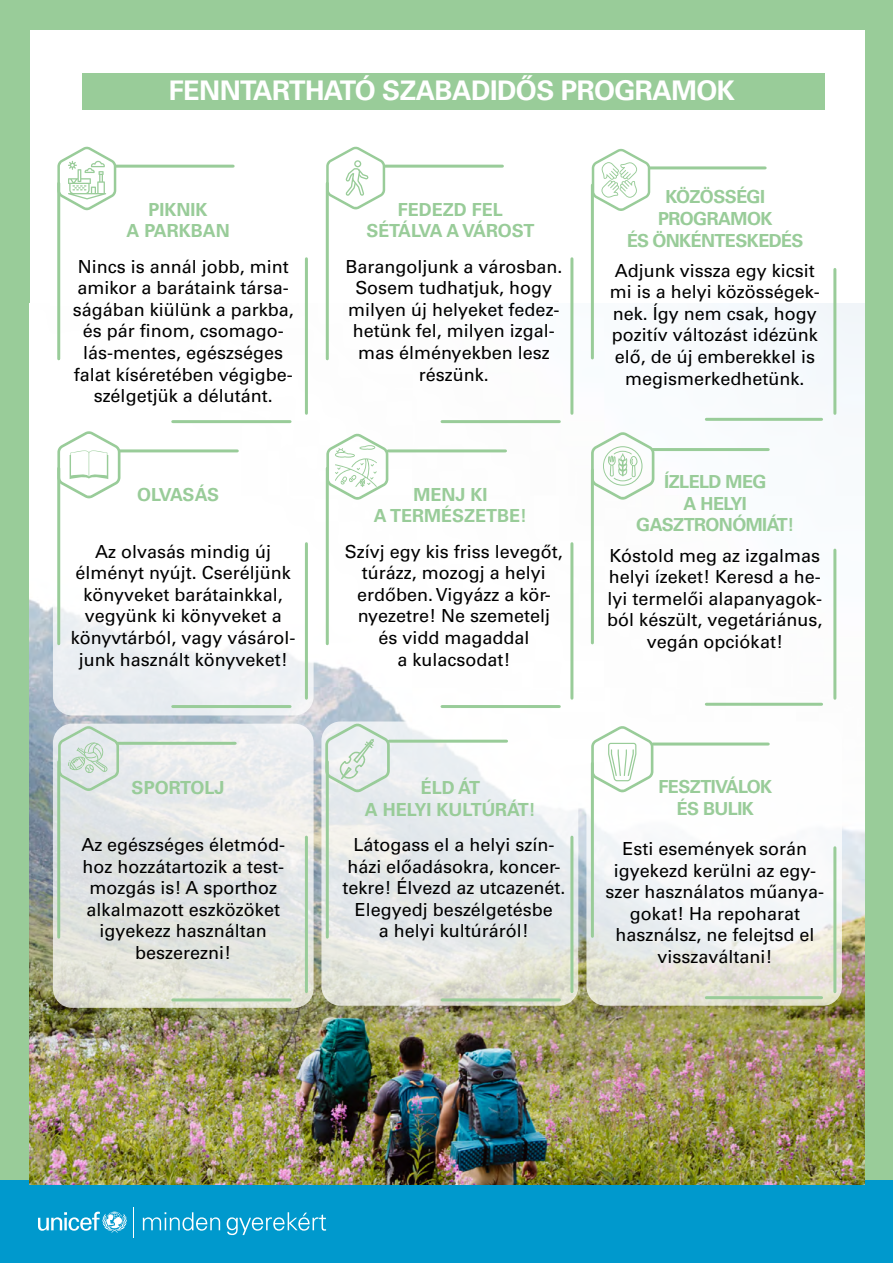
<style>
.page{position:relative;width:893px;height:1263px;background:#fff}
.page>*{position:absolute;margin:0;border:0;box-sizing:border-box;transform-origin:0 0}
.t1{font:700 27px "Univers LT Pro 65";letter-spacing:-.02em;color:#fff}
.t2{font:18px/21.6px "Univers LT Pro 55 Roman";color:#000;text-align:center}
.t3{font:700 18px/21.6px "Univers LT Pro 65";letter-spacing:-.03em;color:#9c9;text-align:center}
.t4{font:700 18px/21.6px "Univers LT Pro 65";color:#9c9;text-align:center}
</style>
<div class="page">
<div style="left:0;top:0;width:893px;height:1180px;background:#9c9"></div>
<div style="left:31px;top:31px;width:834px;height:1160px;background:#fff"></div>
<div style="left:0;top:1180px;width:893px;height:83px;background:#0099cd"></div>
<svg style="left:38px;top:1211px;width:89px;height:22px"></svg>
<hr style="left:133px;top:1207px;width:1px;height:31px;background:#fff">
<svg style="left:143px;top:1212px;width:77px;height:18px"></svg>
<svg style="left:227px;top:1212px;width:99px;height:23px"></svg>
<img style="left:30px;top:304px;width:835px;height:880px">
<svg style="left:53px;top:724px;width:261px;height:284px;background:#e4e6e4"></svg>
<svg style="left:321px;top:721px;width:257px;height:285px;fill:#e6eaeb"></svg>
<svg style="left:586px;top:721px;width:256px;height:285px"></svg>
<div style="left:53px;top:431px;width:261px;height:284px;background:linear-gradient(to bottom,#fff,#eff2f5);border-radius:19px"></div>
<hr style="left:57px;top:183px;width:3px;height:176px;background:#9c9">
<hr style="left:57px;top:468px;width:3px;height:176px;background:#9c9">
<hr style="left:57px;top:762px;width:3px;height:175px;background:#9c9">
<hr style="left:326px;top:183px;width:3px;height:176px;background:#9c9">
<hr style="left:326px;top:468px;width:3px;height:176px;background:#9c9">
<hr style="left:326px;top:762px;width:3px;height:175px;background:#9c9">
<hr style="left:305px;top:259px;width:3px;height:154px;background:#9c9">
<hr style="left:305px;top:544px;width:3px;height:154px;background:#9c9">
<hr style="left:305px;top:837px;width:3px;height:155px;background:#9c9">
<hr style="left:570px;top:259px;width:3px;height:154px;background:#9c9">
<hr style="left:570px;top:544px;width:3px;height:154px;background:#9c9">
<hr style="left:570px;top:837px;width:3px;height:155px;background:#9c9">
<hr style="left:116px;top:165px;width:117px;height:3px;background:#9c9">
<hr style="left:120px;top:449px;width:117px;height:3px;background:#9c9">
<hr style="left:118px;top:742px;width:117px;height:3px;background:#9c9">
<hr style="left:385px;top:165px;width:117px;height:3px;background:#9c9">
<hr style="left:388px;top:449px;width:117px;height:3px;background:#9c9">
<hr style="left:389px;top:740px;width:118px;height:3px;background:#9c9">
<hr style="left:173px;top:420px;width:117px;height:3px;background:#9c9">
<hr style="left:173px;top:705px;width:117px;height:3px;background:#9c9">
<hr style="left:173px;top:998px;width:117px;height:3px;background:#9c9">
<hr style="left:442px;top:420px;width:117px;height:3px;background:#9c9">
<hr style="left:442px;top:705px;width:117px;height:3px;background:#9c9">
<hr style="left:442px;top:998px;width:117px;height:3px;background:#9c9">
<svg style="left:57px;top:146px;width:59px;height:64px"></svg>
<svg style="left:326px;top:146px;width:59px;height:63px"></svg>
<hr style="left:591px;top:185px;width:3px;height:173px;background:#9c9">
<hr style="left:591px;top:470px;width:3px;height:173px;background:#9c9">
<hr style="left:591px;top:763px;width:3px;height:173px;background:#9c9">
<hr style="left:833px;top:269px;width:3px;height:144px;background:#9c9">
<hr style="left:833px;top:550px;width:3px;height:148px;background:#9c9">
<hr style="left:833px;top:848px;width:3px;height:144px;background:#9c9">
<hr style="left:650px;top:166px;width:115px;height:3px;background:#9c9">
<hr style="left:653px;top:448px;width:115px;height:3px;background:#9c9">
<hr style="left:653px;top:742px;width:115px;height:3px;background:#9c9">
<hr style="left:706px;top:418px;width:116px;height:3px;background:#9c9">
<hr style="left:706px;top:703px;width:116px;height:3px;background:#9c9">
<hr style="left:706px;top:996px;width:116px;height:3px;background:#9c9">
<svg style="left:592px;top:149px;width:58px;height:62px"></svg>
<svg style="left:57px;top:431px;width:63px;height:67px"></svg>
<svg style="left:326px;top:433px;width:62px;height:67px"></svg>
<svg style="left:325px;top:723px;width:65px;height:69px"></svg>
<svg style="left:58px;top:726px;width:61px;height:65px;background:#d4e2da"></svg>
<svg style="left:591px;top:726px;width:62px;height:66px"></svg>
<svg style="left:591px;top:432px;width:63px;height:68px"></svg>
<div style="left:83px;top:73px;width:742px;height:36px;background:#9c9"></div>
<h1 class="t1" style="left:169px;top:75px;width:567px">FENNTARTHATÓ SZABADIDŐS PROGRAMOK</h1>
<p class="t4" style="left:127px;top:199px;width:105px">PIKNIK<br>A PARKBAN</p>
<p class="t2" style="left:73px;top:255px;width:223px">Nincs is annál jobb, mint amikor a barátaink társa&shy;ságában kiülünk a parkba, és pár finom, csomago&shy;lás-mentes, egészséges falat kíséretében végigbe&shy;szélgetjük a délutánt.</p>
<p class="t3" style="left:137px;top:483px;width:83px">OLVASÁS</p>
<p class="t2" style="left:71px;top:540px;width:226px">Az olvasás mindig új élményt nyújt. Cseréljünk könyveket barátainkkal, vegyünk ki könyveket a könyvtárból, vagy vásárol&shy;junk használt könyveket!</p>
<p class="t4" style="left:132px;top:777px;width:94px">SPORTOLJ</p>
<p class="t2" style="left:81px;top:834px;width:205px">Az egészséges életmód&shy;hoz hozzátartozik a test&shy;mozgás is! A sporthoz alkalmazott eszközöket igyekezz használtan beszerezni!</p>
<p class="t4" style="left:366px;top:199px;width:170px">FEDEZD FEL<br>SÉTÁLVA A VÁROST</p>
<p class="t2" style="left:345px;top:255px;width:219px">Barangoljunk a városban.<br>Sosem tudhatjuk, hogy milyen új helyeket fedez&shy;hetünk fel, milyen izgal&shy;mas élményekben lesz részünk.</p>
<p class="t4" style="left:374px;top:483px;width:155px">MENJ KI<br>A TERMÉSZETBE!</p>
<p class="t2" style="left:345px;top:540px;width:219px">Szívj egy kis friss levegőt, túrázz, mozogj a helyi erdőben. Vigyázz a kör&shy;nyezetre! Ne szemetelj<br>és vidd magaddal<br>a kulacsodat!</p>
<p class="t3" style="left:627px;top:186px;width:178px">KÖZÖSSÉGI<br>PROGRAMOK<br>ÉS ÖNKÉNTESKEDÉS</p>
<p class="t2" style="left:610px;top:259px;width:212px">Adjunk vissza egy kicsit mi is a helyi közösségek&shy;nek. Így nem csak, hogy pozitív változást idézünk elő, de új emberekkel is megismerkedhetünk.</p>
<p class="t3" style="left:636px;top:471px;width:160px">ÍZLELD MEG<br>A HELYI<br>GASZTRONÓMIÁT!</p>
<p class="t2" style="left:607px;top:544px;width:217px">Kóstold meg az izgalmas helyi ízeket! Keresd a he&shy;lyi termelői alapanyagok&shy;ból készült, vegetáriánus, vegán opciókat!</p>
<p class="t4" style="left:365px;top:777px;width:173px">ÉLD ÁT<br>A HELYI KULTÚRÁT!</p>
<p class="t2" style="left:342px;top:834px;width:225px">Látogass el a helyi szín&shy;házi előadásokra, koncer&shy;tekre! Élvezd az utcazenét.<br>Elegyedj beszélgetésbe<br>a helyi kultúráról!</p>
<p class="t3" style="left:658px;top:776px;width:115px">FESZTIVÁLOK<br>ÉS BULIK</p>
<p class="t2" style="left:606px;top:838px;width:220px">Esti események során igyekezd kerülni az egy&shy;szer használatos műanya&shy;gokat! Ha repoharat használsz, ne felejtsd el visszaváltani!</p>
</div>
